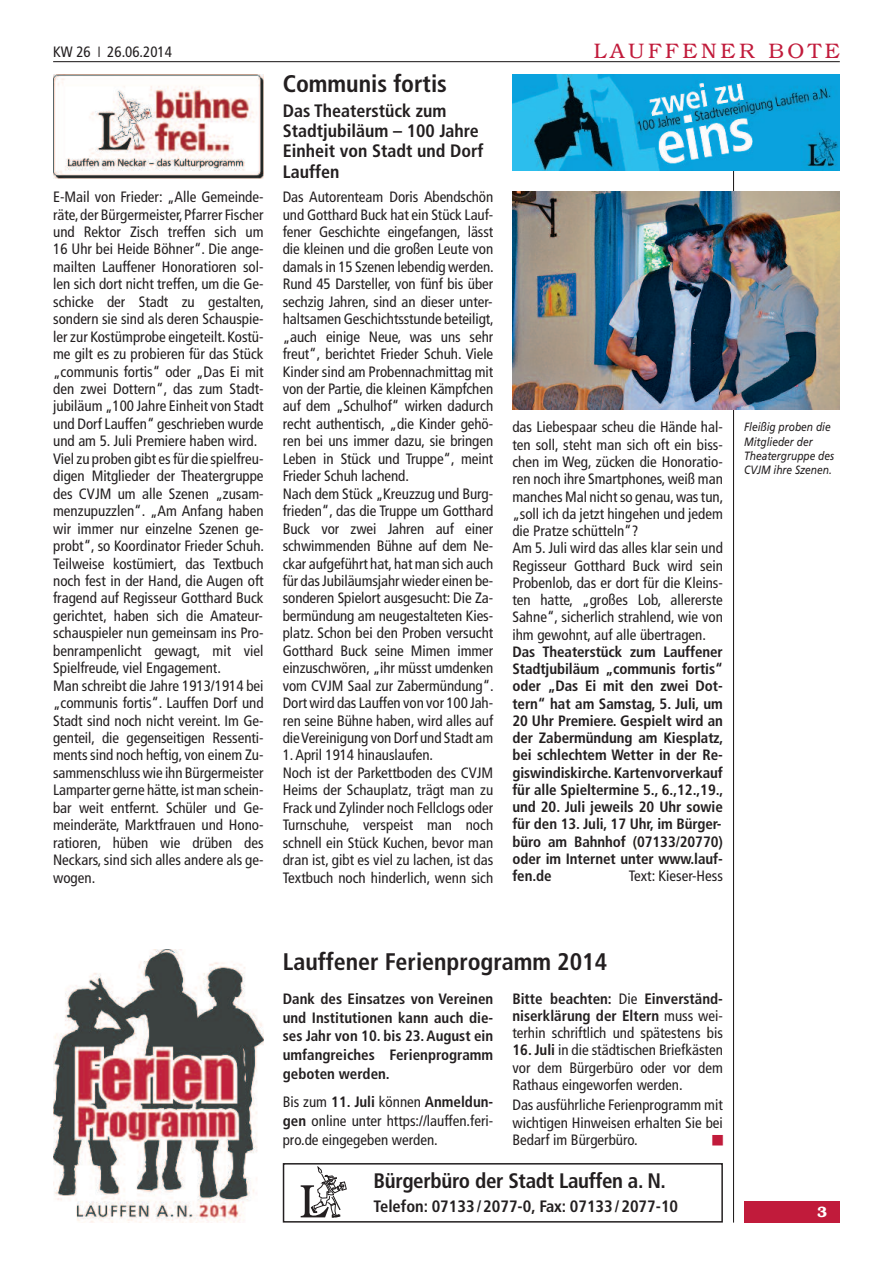
<style>
.page{position:relative;width:893px;height:1263px;background:#fff}
.page>*{position:absolute;margin:0;border:0;box-sizing:border-box;transform-origin:0 0}
.t1{font:700 condensed 24px "Frutiger LT";color:#231f20}
.t2{font:700 condensed 21px "Frutiger LT";letter-spacing:-.015em;color:#231f20}
.t3{font:300 21px "Bookman LT";letter-spacing:.175em;color:#c11b3b}
.t4{font:700 condensed 18px/20.2px "Frutiger LT";color:#231f20}
.t5{font:700 condensed 16.5px "Frutiger LT";color:#231f20}
.t6{font:condensed 15px/17.4px "Frutiger LT";color:#231f20}
.t7{font:700 condensed 15px/17.2px "Frutiger LT";color:#231f20;text-align:justify}
.t8{font:600 15px "Bookman LT";color:#fff}
.t9{font:italic 12px/14.2px "Frutiger LT";color:#231f20;scale:.85 1}
.s1{font-weight:700}
.s2{font-weight:400}
</style>
<div class="page">
<hr style="left:733px;top:74px;width:1px;height:1148px;background:#231f20">
<hr style="left:53px;top:61px;width:787px;height:1px;background:#231f20">
<div style="left:744px;top:1201px;width:96px;height:21px;background:#c11b3b"></div>
<img style="left:53px;top:74px;width:211px;height:105px">
<img style="left:512px;top:74px;width:328px;height:96px">
<img style="left:512px;top:192px;width:328px;height:218px">
<img style="left:53px;top:949px;width:210px;height:273px">
<div style="left:283px;top:1163px;width:440px;height:59px;border:2px solid #231f20"></div>
<svg style="left:301px;top:1167px;width:45px;height:51px"></svg>
<p class="t6" style="left:53px;top:44px;width:120px">KW 26 ❘ 26.06.2014</p>
<h2 class="t3" style="left:594px;top:38px;width:247px">LAUFFENER BOTE</h2>
<h1 class="t1" style="left:283px;top:74px;width:166px">Communis fortis</h1>
<p class="t4" style="left:283px;top:102px;width:202px">Das Theaterstück zum<br>Stadtjubiläum – 100 Jahre<br>Einheit von Stadt und Dorf<br>Lauffen</p>
<p class="t6" style="left:53px;top:189px;width:213px">E-Mail von Frieder: „Alle Gemeinde&shy;räte,der Bürgermeister,Pfarrer Fischer und Rektor Zisch treffen sich um 16 Uhr bei Heide Böhner“. Die ange&shy;mailten Lauffener Honoratioren sol&shy;len sich dort nicht treffen, um die Ge&shy;schicke der Stadt zu gestalten, sondern sie sind als deren Schauspie&shy;ler zur Kostümprobe eingeteilt. Kostü&shy;me gilt es zu probieren für das Stück „communis fortis“ oder „Das Ei mit den zwei Dottern“, das zum Stadt&shy;jubiläum „100 Jahre Einheit von Stadt und Dorf Lauffen“ geschrieben wurde und am 5. Juli Premiere haben wird.<br>Vielzu proben gibt esfür die spielfreu&shy;digen Mitglieder der Theatergruppe des CVJM um alle Szenen „zusam&shy;menzupuzzlen“. „Am Anfang haben wir immer nur einzelne Szenen ge&shy;probt“, so Koordinator Frieder Schuh.<br>Teilweise kostümiert, das Textbuch noch fest in der Hand, die Augen oft fragend auf Regisseur Gotthard Buck gerichtet, haben sich die Amateur&shy;schauspieler nun gemeinsam ins Pro&shy;benrampenlicht gewagt, mit viel Spielfreude, viel Engagement.<br>Man schreibt die Jahre 1913/1914 bei „communis fortis“. Lauffen Dorf und Stadt sind noch nicht vereint. Im Ge&shy;genteil, die gegenseitigen Ressenti&shy;ments sind noch heftig, von einem Zu&shy;sammenschlusswie ihn Bürgermeister Lamparter gerne hätte,ist man schein&shy;bar weit entfernt. Schüler und Ge&shy;meinderäte, Marktfrauen und Hono&shy;ratioren, hüben wie drüben des Neckars, sind sich alles andere als ge&shy;wogen.</p>
<p class="t6" style="left:283px;top:189px;width:213px">Das Autorenteam Doris Abendschön und Gotthard Buck hat ein Stück Lauf&shy;fener Geschichte eingefangen, lässt die kleinen und die großen Leute von damals in 15 Szenen lebendig werden.<br>Rund 45 Darsteller, von fünf bis über sechzig Jahren, sind an dieser unter&shy;haltsamen Geschichtsstunde beteiligt, „auch einige Neue, was uns sehr freut“, berichtet Frieder Schuh. Viele Kinder sind am Probennachmittag mit von der Partie, die kleinen Kämpfchen auf dem „Schulhof“ wirken dadurch recht authentisch, „die Kinder gehö&shy;ren bei uns immer dazu, sie bringen Leben in Stück und Truppe“, meint Frieder Schuh lachend.<br>Nach dem Stück „Kreuzzug und Burg&shy;frieden“, das die Truppe um Gotthard Buck vor zwei Jahren auf einer schwimmenden Bühne auf dem Ne&shy;ckar aufgeführt hat, hat man sich auch für dasJubiläumsjahrwieder einen be&shy;sonderen Spielort ausgesucht: Die Za&shy;bermündung am neugestalteten Kies&shy;platz. Schon bei den Proben versucht Gotthard Buck seine Mimen immer einzuschwören, „ihr müsst umdenken vom CVJM Saal zur Zabermündung“.<br>Dort wird das Lauffen von vor 100 Jah&shy;ren seine Bühne haben, wird alles auf dieVereinigung von Dorf und Stadt am 1.April 1914 hinauslaufen.<br>Noch ist der Parkettboden des CVJM Heims der Schauplatz, trägt man zu Frack und Zylinder noch Fellclogs oder Turnschuhe, verspeist man noch schnell ein Stück Kuchen, bevor man dran ist, gibt es viel zu lachen, ist das Textbuch noch hinderlich, wenn sich</p>
<p class="t6" style="left:512px;top:420px;width:213px">das Liebespaar scheu die Hände hal&shy;ten soll, steht man sich oft ein biss&shy;chen im Weg, zücken die Honoratio&shy;ren noch ihre Smartphones,weiß man manches Mal nicht so genau,was tun, „soll ich da jetzt hingehen und jedem die Pratze schütteln“?<br>Am 5. Juli wird das alles klar sein und Regisseur Gotthard Buck wird sein Probenlob, das er dort für die Kleins&shy;ten hatte, „großes Lob, allererste Sahne“, sicherlich strahlend, wie von ihm gewohnt, auf alle übertragen.</p>
<p class="t7" style="left:512px;top:644px;width:213px">Das Theaterstück zum Lauffener Stadtjubiläum „communis fortis“ oder „Das Ei mit den zwei Dot&shy;tern“ hat am Samstag, 5. Juli, um 20 Uhr Premiere. Gespielt wird an der Zabermündung am Kiesplatz, bei schlechtem Wetter in der Re&shy;giswindiskirche. Kartenvorverkauf für alle Spieltermine 5., 6.,12.,19., und 20. Juli jeweils 20 Uhr sowie für den 13. Juli, 17 Uhr, im Bürger&shy;büro am Bahnhof (07133/20770) oder im Internet unter www.lauf&shy;fen.de</p>
<p class="t6" style="left:629px;top:868px;width:96px">Text: Kieser-Hess</p>
<p class="t9" style="left:744px;top:421px;width:107px">Fleißig proben die<br>Mitglieder der<br>Theatergruppe des<br>CVJM ihre Szenen.</p>
<h1 class="t1" style="left:283px;top:952px;width:326px">Lauffener Ferienprogramm 2014</h1>
<p class="t7" style="left:283px;top:990px;width:212px;line-height:18.9px">Dank des Einsatzes von Vereinen und Institutionen kann auch die&shy;ses Jahr von 10. bis 23.August ein umfangreiches Ferienprogramm geboten werden.</p>
<p class="t6" style="left:283px;top:1093px;width:212px;line-height:18.9px;text-align:justify">Bis zum <span class="s1">11. Juli</span> können <span class="s1">Anmeldun&shy;gen</span> online unter https://lauffen.feri&shy;pro.de eingegeben werden.</p>
<p class="t7" style="left:512px;top:991px;width:212px">Bitte beachten: <span class="s2">Die</span> Einverständ&shy;niserklärung der Eltern <span class="s2">muss wei&shy;terhin schriftlich und spätestens bis</span></p>
<p class="t6" style="left:512px;top:1043px;width:212px;text-align:justify"><span class="s1">16. Juli</span> in die städtischen Briefkästen vor dem Bürgerbüro oder vor dem Rathaus eingeworfen werden.</p>
<p class="t6" style="left:512px;top:1098px;width:212px;text-align:justify">Das ausführliche Ferienprogramm mit wichtigen Hinweisen erhalten Sie bei Bedarf im Bürgerbüro.</p>
<h2 class="t2" style="left:374px;top:1173px;width:294px">Bürgerbüro der Stadt Lauffen a. N.</h2>
<p class="t5" style="left:374px;top:1200px;width:306px">Telefon: 07133/2077-0, Fax: 07133/2077-10</p>
<p class="t8" style="left:817px;top:1203px;width:11px">3</p>
</div>
